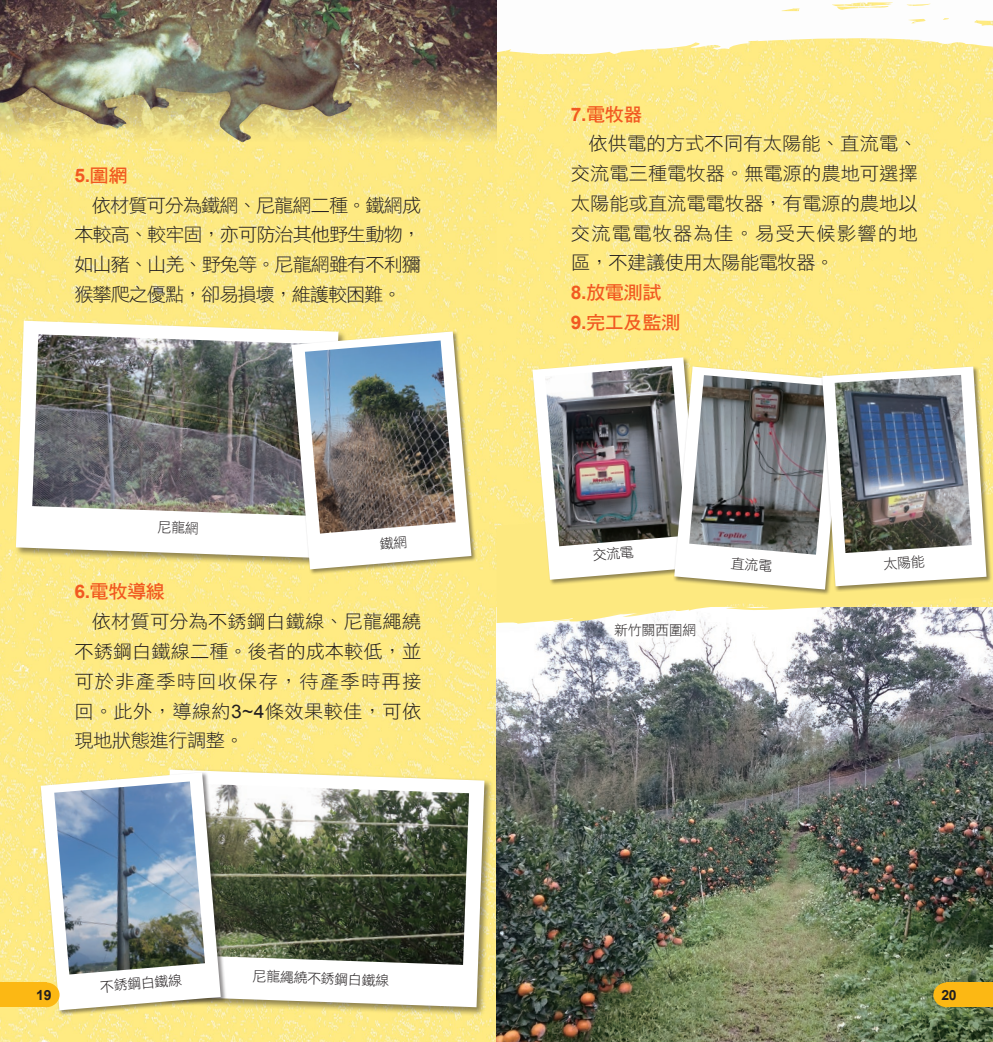
<style>
.page{position:relative;width:993px;height:1042px;background:#fff}
.page>*{position:absolute;margin:0;border:0;box-sizing:border-box;transform-origin:0 0}
.t1{font:18.72px/29.8px "DF Hei Std W3";color:#231f20;text-align:justify}
.t2{font:18.72px/29.8px "DF Hei Std W7";letter-spacing:-.025em;color:#f15921}
.t3{font:700 18.72px "Arial";color:#f15921}
.t4{font:14px "DF Hei Std W3";letter-spacing:-.025em;color:#231f20}
.t5{font:700 14px "Arial";color:#231f20}
.s1{font-family:"DF Hei Std W7";font-weight:400}
.s2{font-family:"Arial";font-weight:700}
.s3{font-family:"Arial"}
</style>
<div class="page">
<img style="left:0;top:0;width:992px;height:1042px">
<img style="left:496px;top:623px;width:496px;height:419px">
<img style="left:496px;top:494px;width:496px;height:129px">
<img style="left:0;top:0;width:496px;height:319px">
<img style="left:0;top:0;width:351px;height:143px">
<div style="left:673px;top:365px;width:175px;height:230px;background:#231f20;opacity:.5"></div>
<div style="left:820px;top:365px;width:172px;height:227px;background:#231f20;opacity:.5"></div>
<div style="left:601px;top:610px;width:107px;height:40px;background:#fff;opacity:.75"></div>
<div style="left:14px;top:319px;width:333px;height:248px;background:#231f20;opacity:.5"></div>
<svg style="left:16px;top:321px;width:322px;height:237px"></svg>
<img style="left:32px;top:334px;width:259px;height:182px">
<div style="left:160px;top:768px;width:333px;height:248px;background:#231f20;opacity:.5"></div>
<svg style="left:162px;top:769px;width:322px;height:238px"></svg>
<img style="left:227px;top:783px;width:242px;height:182px">
<div style="left:291px;top:331px;width:186px;height:244px;background:#231f20;opacity:.5"></div>
<svg style="left:291px;top:331px;width:180px;height:238px"></svg>
<img style="left:305px;top:340px;width:150px;height:193px">
<div style="left:40px;top:772px;width:187px;height:244px;background:#231f20;opacity:.5"></div>
<svg style="left:41px;top:772px;width:180px;height:238px"></svg>
<img style="left:54px;top:781px;width:151px;height:193px">
<div style="left:946px;top:982px;width:46px;height:25px;background:#fcb814"></div>
<div style="left:933px;top:982px;width:27px;height:25px;background:#fcb814;border-radius:50%"></div>
<div style="left:0;top:982px;width:46px;height:25px;background:#fcb814"></div>
<div style="left:33px;top:982px;width:27px;height:25px;background:#fcb814;border-radius:50%"></div>
<img style="left:532px;top:357px;width:454px;height:232px">
<svg style="left:158px;top:521px;width:40px;height:14px"></svg>
<svg style="left:379px;top:535px;width:27px;height:15px"></svg>
<p class="t3" style="left:74px;top:163px;width:55px">5.<span class="s1">圍網</span></p>
<p class="t1" style="left:74px;top:190px;width:348px;text-indent:17px">依材質可分為鐵網、尼龍網二種。鐵網成本較高、較牢固，亦可防治其他野生動物，如山豬、山羌、野兔等。尼龍網雖有不利獼猴攀爬之優點，卻易損壞，維護較困難。</p>
<p class="t2" style="left:74px;top:576px;width:92px"><span class="s2">6.</span>電牧導線</p>
<p class="t1" style="left:74px;top:606px;width:348px;text-indent:17px">依材質可分為不銹鋼白鐵線、尼龍繩繞不銹鋼白鐵線二種。後者的成本較低，並可於非產季時回收保存，待產季時再接回。此外，導線約<span class="s3">3~4</span>條效果較佳，可依現地狀態進行調整。</p>
<p class="t2" style="left:570px;top:99px;width:73px"><span class="s2">7.</span>電牧器</p>
<p class="t1" style="left:570px;top:128px;width:348px;text-indent:17px">依供電的方式不同有太陽能、直流電、交流電三種電牧器。無電源的農地可選擇太陽能或直流電電牧器，有電源的農地以交流電電牧器為佳。易受天候影響的地區，不建議使用太陽能電牧器。</p>
<p class="t2" style="left:570px;top:277px;width:111px"><span class="s2">8.</span>放電測試<br><span class="s2">9.</span>完工及監測</p>
<p class="t4" style="left:614px;top:622px;width:84px">新竹關西圍網</p>
<p class="t4" style="left:253px;top:968px;width:138px;rotate:2deg">尼龍繩繞不銹鋼白鐵線</p>
<p class="t4" style="left:99px;top:979px;width:84px;rotate:-5deg">不銹鋼白鐵線</p>
<p class="t5" style="left:36px;top:986px;width:17px">19</p>
<p class="t5" style="left:941px;top:986px;width:17px">20</p>
</div>
